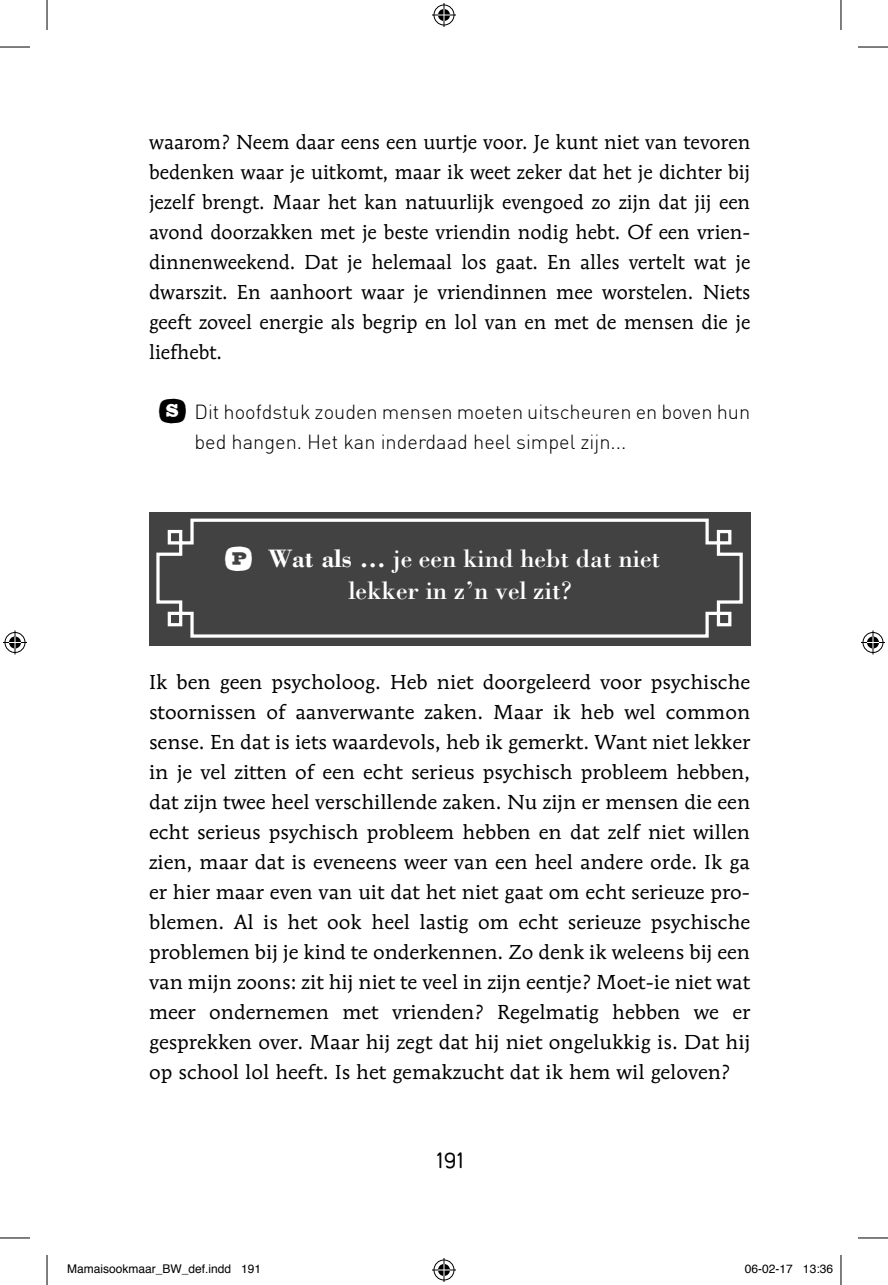
<style>
.page{position:relative;width:888px;height:1285px;background:#fff}
.page>*{position:absolute;margin:0;border:0;box-sizing:border-box;transform-origin:0 0}
.t1{font:26px/32px "Bodoni Std";color:#fff}
.t2{font:700 26px "Bourton Line";color:#000}
.t3{font:20px/30px "Mendoza Roman Std";color:#000;text-align:justify;scale:1.05 1}
.t4{font:20px/30px "Mendoza Roman Std";color:#000;text-align:justify}
.t5{font:300 20px/30px "DIN";color:#000}
.t6{font:12px "Helvetica";color:#000}
.s1{font-family:"Farao Button Inverted";font-weight:400;font-size:40px}
.s2{font-family:"Farao Button Inverted";font-size:40px}
.s3{font-weight:700}
</style>
<div class="page">
<div style="left:150px;top:512px;width:600px;height:133px;background:#424242"></div>
<svg style="left:156px;top:518px;width:587px;height:120px"></svg>
<hr style="left:0;top:47px;width:30px;height:1px;background:#000">
<hr style="left:858px;top:47px;width:30px;height:1px;background:#000">
<hr style="left:0;top:1237px;width:30px;height:1px;background:#000">
<hr style="left:858px;top:1237px;width:30px;height:1px;background:#000">
<hr style="left:47px;top:0;width:1px;height:30px;background:#000">
<hr style="left:47px;top:1255px;width:1px;height:30px;background:#000">
<hr style="left:840px;top:0;width:1px;height:30px;background:#000">
<hr style="left:840px;top:1255px;width:1px;height:30px;background:#000">
<svg style="left:432px;top:3px;width:24px;height:24px"></svg>
<svg style="left:432px;top:1258px;width:24px;height:24px"></svg>
<svg style="left:3px;top:630px;width:24px;height:24px"></svg>
<svg style="left:861px;top:630px;width:24px;height:24px"></svg>
<p class="t4" style="left:149px;top:127px;width:603px">waarom? Neem daar eens een uurtje voor. Je kunt niet van tevoren bedenken waar je uitkomt, maar ik weet zeker dat het je dichter bij jezelf brengt. Maar het kan natuurlijk evengoed zo zijn dat jij een avond doorzakken met je beste vriendin nodig hebt. Of een vrien&shy;dinnenweekend. Dat je helemaal los gaat. En alles vertelt wat je dwarszit. En aanhoort waar je vriendinnen mee worstelen. Niets geeft zoveel energie als begrip en lol van en met de mensen die je liefhebt.</p>
<p class="t5" style="left:194px;top:397px;width:557px;text-indent:-40px"><span class="s1">S</span> Dit hoofdstuk zouden mensen moeten uitscheuren en boven hun bed hangen. Het kan inderdaad heel simpel zijn...</p>
<h1 class="t1" style="left:348px;top:542px;width:313px;text-indent:-128px"><span class="s2">P</span> <span class="s3">Wat als …</span> je een kind hebt dat niet lekker in z’n vel zit?</h1>
<p class="t3" style="left:149px;top:667px;width:574px">Ik ben geen psycholoog. Heb niet doorgeleerd voor psychische stoornissen of aanverwante zaken. Maar ik heb wel common sense. En dat is iets waardevols, heb ik gemerkt. Want niet lekker in je vel zitten of een echt serieus psychisch probleem hebben, dat zijn twee heel verschillende zaken. Nu zijn er mensen die een echt serieus psychisch probleem hebben en dat zelf niet willen zien, maar dat is eveneens weer van een heel andere orde. Ik ga er hier maar even van uit dat het niet gaat om echt serieuze pro&shy;blemen. Al is het ook heel lastig om echt serieuze psychische problemen bij je kind te onderkennen. Zo denk ik weleens bij een van mijn zoons: zit hij niet te veel in zijn eentje? Moet-ie niet wat meer ondernemen met vrienden? Regelmatig hebben we er gesprekken over. Maar hij zegt dat hij niet ongelukkig is. Dat hij op school lol heeft. Is het gemakzucht dat ik hem wil geloven?</p>
<h1 class="t2" style="left:434px;top:1144px;width:32px">191</h1>
<p class="t6" style="left:67px;top:1259px;width:196px">Mamaisookmaar_BW_def.indd 191</p>
<p class="t6" style="left:745px;top:1259px;width:90px">06-02-17 13:36</p>
</div>
